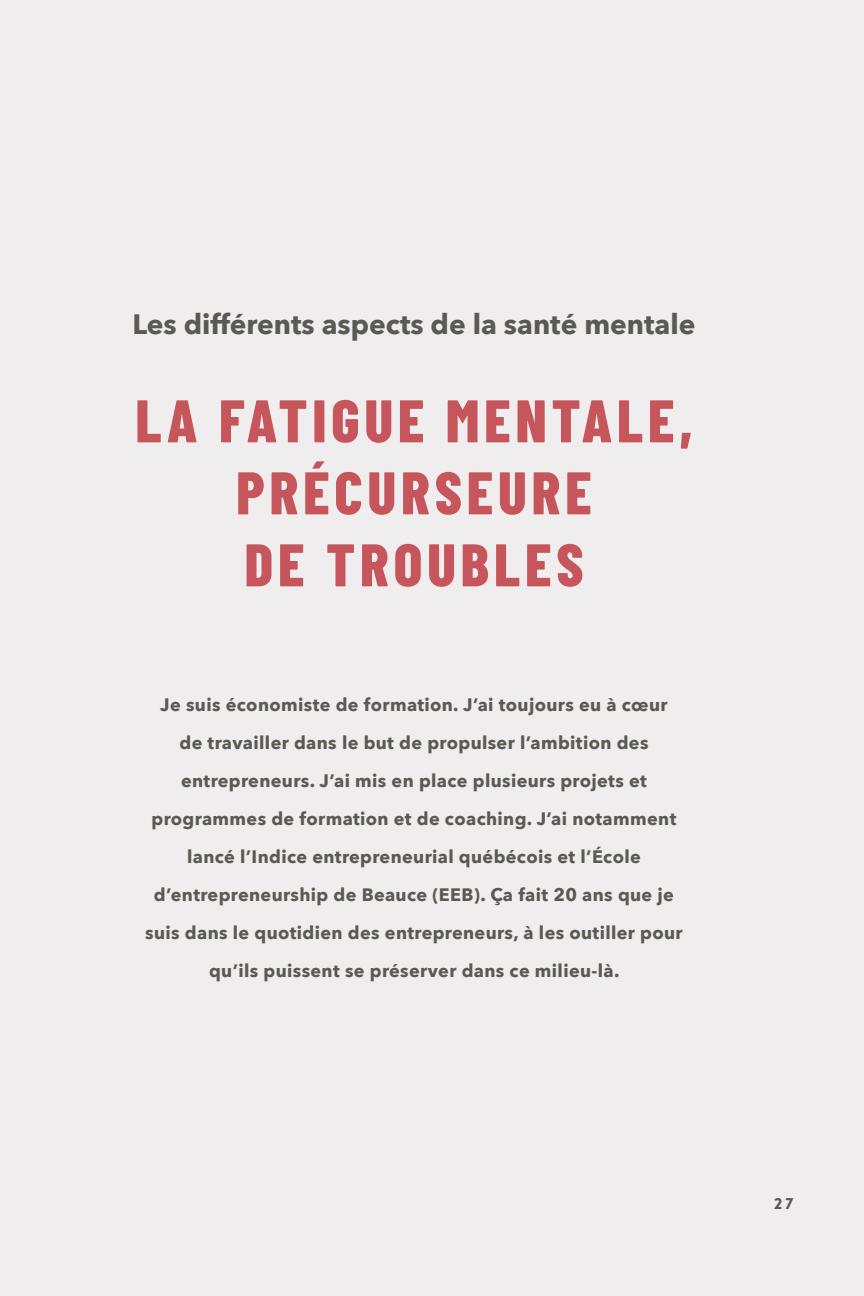
<style>
.page{position:relative;width:864px;height:1296px;background:#efeded}
.page>*{position:absolute;margin:0;border:0;box-sizing:border-box;transform-origin:0 0}
.t1{font:800 60px/72px "Barlow Condensed";letter-spacing:.08em;color:#c6565b;text-align:center}
.t2{font:700 28px "Avenir Next";color:#595a54}
.t3{font:700 18px/38px "Avenir Next";letter-spacing:.02em;color:#595a54;text-align:center}
.t4{font:900 16px "Brandon Grotesque";color:#595a54}
</style>
<div class="page">
<h2 class="t2" style="left:133px;top:300px;width:564px">Les différents aspects de la santé mentale</h2>
<h1 class="t1" style="left:135px;top:382px;width:559px">LA FATIGUE MENTALE,<br>PRÉCURSEURE<br>DE TROUBLES</h1>
<p class="t3" style="left:145px;top:685px;width:539px">Je suis économiste de formation. J’ai toujours eu à cœur<br>de travailler dans le but de propulser l’ambition des entrepreneurs. J’ai mis en place plusieurs projets et programmes de formation et de coaching. J’ai notamment lancé l’Indice entrepreneurial québécois et l’École d’entrepreneurship de Beauce (EEB). Ça fait 20 ans que je suis dans le quotidien des entrepreneurs, à les outiller pour qu’ils puissent se préserver dans ce milieu-là.</p>
<p class="t4" style="left:774px;top:1192px;width:21px">27</p>
</div>
